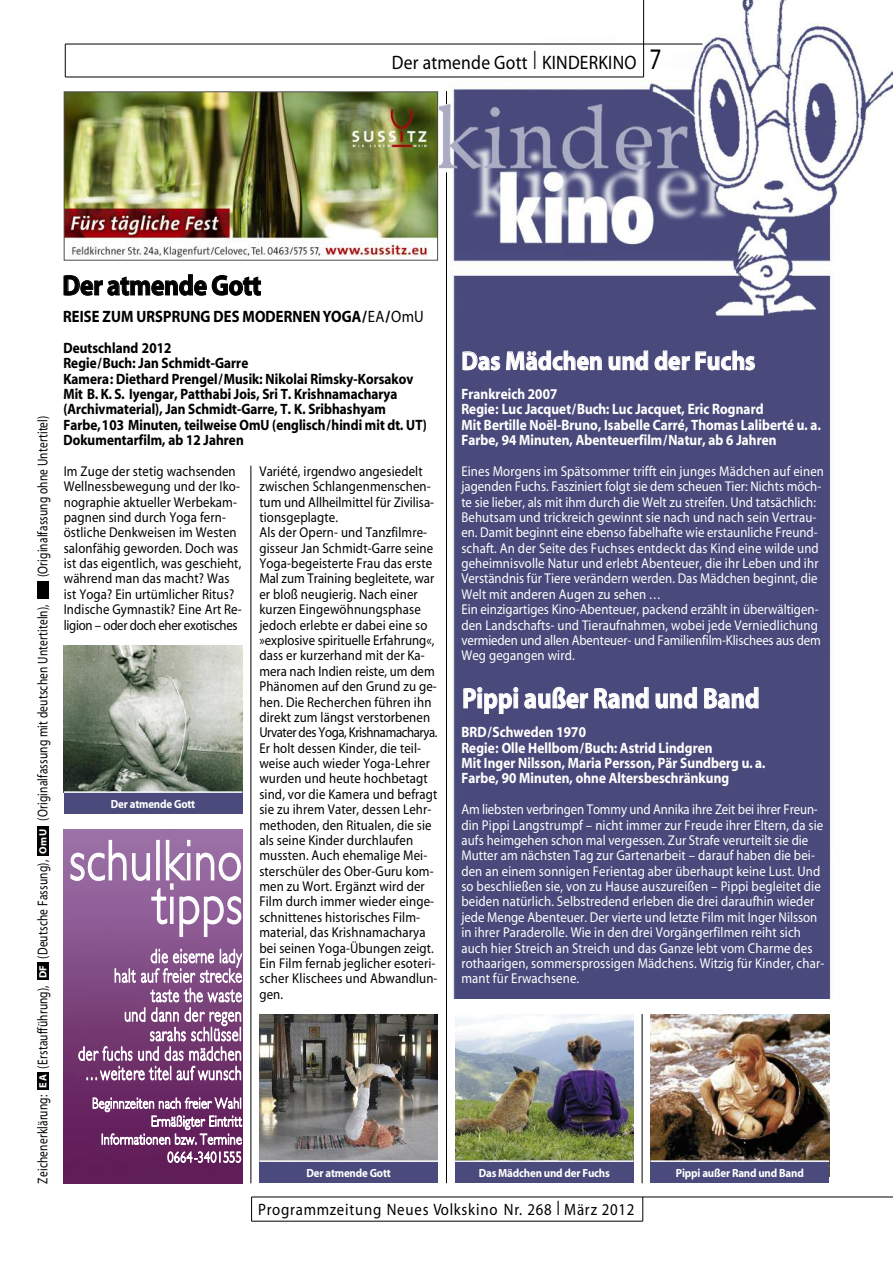
<style>
.page{position:relative;width:893px;height:1263px;background:#fff}
.page>*{position:absolute;margin:0;border:0;box-sizing:border-box;transform-origin:0 0}
.t1{font:300 57px/43.5px "M Gill Sans";letter-spacing:.025em;color:#fff;text-align:right;scale:.8 1}
.t2{font:28.5px "Myriad Headline";letter-spacing:.015em;color:#fff;scale:.86 1}
.t3{font:28.5px "Myriad Headline";color:#000;scale:.9 1}
.t4{font:26.25px "Myriad Headline";letter-spacing:.015em;color:#fff;scale:.9 1}
.t5{font:300 19.5px/19.5px "M Gill Sans";letter-spacing:.05em;color:#fff;text-align:right;scale:.7 1}
.t6{font:19.5px "Myriad";letter-spacing:.015em;color:#000;scale:.9 1}
.t7{font:16.5px "Myriad";letter-spacing:.05em;color:#000;scale:.9 1}
.t8{font:16.5px "Myriad Headline";letter-spacing:.01em;color:#000;scale:.9 1}
.t9{font:15px/15.3px "Myriad Headline";letter-spacing:.01em;color:#fff;scale:.9 1}
.t10{font:15px/15.3px "Myriad Headline";letter-spacing:.01em;color:#000;scale:.9 1}
.t11{font:300 15px/18px "M Gill Sans";letter-spacing:.03em;color:#fff;text-align:right;scale:.8 1}
.t12{font:14.25px/15.3px "Myriad";letter-spacing:.01em;color:#fff;scale:.9 1}
.t13{font:14.25px/15.3px "Myriad";letter-spacing:.01em;color:#000;scale:.9 1}
.t14{font:14.25px "Myriad";letter-spacing:.01em;color:#000;scale:.8 1}
.t15{font:700 11.85px "Myriad";letter-spacing:-.015em;color:#fff;scale:.92 1}
.t16{font:700 10.5px "Myriad";letter-spacing:.04em;color:#fff}
.s1{font-size:27px}
.s2{font-size:30px}
.s3{font-family:"Myriad"}
.s4{font-size:21px}
</style>
<div class="page">
<div style="left:37px;top:826px;width:12px;height:30px;background:#000"></div>
<div style="left:37px;top:963px;width:12px;height:17px;background:#000"></div>
<div style="left:37px;top:1073px;width:12px;height:17px;background:#000"></div>
<div style="left:37px;top:582px;width:12px;height:17px;background:#000"></div>
<hr style="left:252px;top:1197px;width:641px;height:1px;background:#000">
<svg style="left:642px;top:1197px;width:1px;height:24px"></svg>
<hr style="left:252px;top:1221px;width:391px;height:1px;background:#000">
<svg style="left:251px;top:1197px;width:1px;height:24px"></svg>
<img style="left:439px;top:0;width:454px;height:998px">
<hr style="left:65px;top:77px;width:578px;height:1px;background:#000">
<hr style="left:643px;top:0;width:1px;height:77px;background:#000">
<hr style="left:65px;top:44px;width:637px;height:1px;background:#000">
<hr style="left:65px;top:44px;width:1px;height:33px;background:#000">
<svg style="left:446px;top:91px;width:1px;height:13px"></svg>
<hr style="left:446px;top:172px;width:1px;height:1011px;background:#000">
<hr style="left:251px;top:466px;width:1px;height:717px;background:#000">
<img style="left:651px;top:1014px;width:178px;height:146px">
<div style="left:651px;top:1161px;width:178px;height:22px;background:#4a4b7c"></div>
<hr style="left:651px;top:1160px;width:178px;height:2px;background:#fff">
<img style="left:455px;top:1014px;width:179px;height:146px">
<div style="left:455px;top:1161px;width:179px;height:22px;background:#4a4b7c"></div>
<hr style="left:455px;top:1160px;width:179px;height:2px;background:#fff">
<img style="left:66px;top:93px;width:370px;height:166px">
<div style="left:64px;top:91px;width:374px;height:170px;border:1px solid #4d4d4d"></div>
<hr style="left:642px;top:1014px;width:1px;height:169px;background:#000">
<img style="left:64px;top:829px;width:178px;height:354px">
<img style="left:259px;top:1014px;width:179px;height:146px">
<div style="left:259px;top:1161px;width:179px;height:22px;background:#4a4b7c"></div>
<hr style="left:259px;top:1160px;width:179px;height:2px;background:#fff">
<img style="left:64px;top:645px;width:178px;height:146px">
<div style="left:64px;top:792px;width:178px;height:22px;background:#4a4b7c"></div>
<hr style="left:64px;top:791px;width:178px;height:2px;background:#fff">
<h3 class="t6" style="left:392px;top:56px;width:301px">Der atmende Gott <span class="s1">I</span> KINDERKINO <span class="s2">7</span></h3>
<p class="t14" style="left:37px;top:577px;width:204px;rotate:-90deg">(Originalfassung ohne Untertitel)</p>
<p class="t14" style="left:37px;top:821px;width:272px;rotate:-90deg">(Originalfassung mit deutschen Untertiteln),</p>
<p class="t16" style="left:39px;top:853px;width:26px;rotate:-90deg">OmU</p>
<p class="t14" style="left:37px;top:959px;width:125px;rotate:-90deg">(Deutsche Fassung),</p>
<p class="t16" style="left:39px;top:978px;width:15px;rotate:-90deg">DF</p>
<p class="t14" style="left:37px;top:1069px;width:107px;rotate:-90deg">(Erstaufführung),</p>
<p class="t16" style="left:39px;top:1088px;width:15px;rotate:-90deg">EA</p>
<p class="t14" style="left:37px;top:1183px;width:113px;rotate:-90deg">Zeichenerklärung:</p>
<h2 class="t3" style="left:63px;top:275px;width:222px">Der atmende Gott</h2>
<p class="t8" style="left:63px;top:310px;width:402px">REISE ZUM URSPRUNG DES MODERNENYOGA/<span class="s3">EA</span>/<span class="s3">OmU</span></p>
<p class="t10" style="left:63px;top:341px;width:405px">Deutschland 2012<br>Regie/Buch: Jan Schmidt-Garre<br>Kamera: Diethard Prengel/Musik: Nikolai Rimsky-Korsakov Mit B. K. S. Iyengar, Patthabi Jois, Sri T. Krishnamacharya (Archivmaterial), Jan Schmidt-Garre, T. K. Sribhashyam Farbe,103 Minuten, teilweise OmU (englisch/hindi mit dt. UT)<br>Dokumentarfilm, ab 12 Jahren</p>
<p class="t13" style="left:64px;top:465px;width:199px">Im Zuge der stetig wachsenden<br>Wellnessbewegung und der Iko&shy;nographie aktueller Werbekam&shy;pagnen sind durch Yoga fern&shy;östliche Denkweisen im Westen salonfähig geworden. Doch was ist das eigentlich, was geschieht, während man das macht? Was ist Yoga? Ein urtümlicher Ritus?<br>Indische Gymnastik? Eine Art Re&shy;ligion – oder doch eher exotisches</p>
<p class="t13" style="left:259px;top:465px;width:199px">Variété, irgendwo angesiedelt zwischen Schlangenmenschen&shy;tum und Allheilmittel für Zivilisa&shy;tionsgeplagte.<br>Als der Opern- und Tanzfilmre&shy;gisseur Jan Schmidt-Garre seine<br>Yoga-begeisterte Frau das erste<br>Mal zum Training begleitete, war er bloß neugierig. Nach einer kurzen Eingewöhnungsphase jedoch erlebte er dabei eine so »explosive spirituelle Erfahrung«, dass er kurzerhand mit der Ka&shy;mera nach Indien reiste, um dem<br>Phänomen auf den Grund zu ge&shy;hen. Die Recherchen führen ihn direkt zum längst verstorbenen<br>Urvater des Yoga, Krishnamacharya.<br>Er holt dessen Kinder, die teil&shy;weise auch wieder Yoga-Lehrer wurden und heute hochbetagt sind, vor die Kamera und befragt sie zu ihrem Vater, dessen Lehr&shy;methoden, den Ritualen, die sie als seine Kinder durchlaufen mussten. Auch ehemalige Mei&shy;sterschüler des Ober-Guru kom&shy;men zu Wort. Ergänzt wird der<br>Film durch immer wieder einge&shy;schnittenes historisches Film&shy;material, das Krishnamacharya bei seinen Yoga-Übungen zeigt.<br>Ein Film fernab jeglicher esoteri&shy;scher Klischees und Abwandlun&shy;gen.</p>
<p class="t15" style="left:111px;top:799px;width:93px">Der atmende Gott</p>
<h1 class="t1" style="left:69px;top:845px;width:218px">schulkino tipps</h1>
<h3 class="t5" style="left:78px;top:948px;width:235px">die eiserne lady<br>halt auf freier strecke<br>taste the waste<br>und dann der regen<br>sarahs schlüssel<br>der fuchs und das mädchen ... weitere titel auf wunsch</h3>
<p class="t11" style="left:92px;top:1096px;width:189px">Beginnzeiten nach freier Wahl<br>Ermäßigter Eintritt<br>Informationen bzw. Termine<br>0664-3401555</p>
<p class="t15" style="left:306px;top:1168px;width:93px">Der atmende Gott</p>
<h3 class="t4" style="left:462px;top:351px;width:327px">Das Mädchen und der Fuchs</h3>
<p class="t9" style="left:461px;top:387px;width:401px">Frankreich 2007<br>Regie: Luc Jacquet/Buch: Luc Jacquet, Eric Rognard<br>Mit Bertille Noël-Bruno, Isabelle Carré, Thomas Laliberté u. a.<br>Farbe, 94 Minuten, Abenteuerfilm/Natur, ab 6 Jahren</p>
<p class="t12" style="left:461px;top:465px;width:404px">Eines Morgens im Spätsommer trifft ein junges Mädchen auf einen jagenden Fuchs. Fasziniert folgt sie dem scheuen Tier: Nichts möch&shy;te sie lieber, als mit ihm durch die Welt zu streifen. Und tatsächlich:<br>Behutsam und trickreich gewinnt sie nach und nach sein Vertrau&shy;en. Damit beginnt eine ebenso fabelhafte wie erstaunliche Freund&shy;schaft. An der Seite des Fuchses entdeckt das Kind eine wilde und geheimnisvolle Natur und erlebt Abenteuer, die ihr Leben und ihr Verständnis für Tiere verändern werden. Das Mädchen beginnt, die Welt mit anderen Augen zu sehen ...<br>Ein einzigartiges Kino-Abenteuer, packend erzählt in überwältigen&shy;den Landschafts- und Tieraufnahmen, wobei jede Verniedlichung vermieden und allen Abenteuer- und Familienfilm-Klischees aus dem Weg gegangen wird.</p>
<h2 class="t2" style="left:462px;top:688px;width:347px">Pippi außer Rand und Band</h2>
<p class="t9" style="left:461px;top:726px;width:339px">BRD/Schweden 1970<br>Regie: Olle Hellbom/Buch: Astrid Lindgren<br>Mit Inger Nilsson, Maria Persson, Pär Sundberg u. a.<br>Farbe, 90 Minuten, ohne Altersbeschränkung</p>
<p class="t12" style="left:461px;top:803px;width:405px">Am liebsten verbringen Tommy und Annika ihre Zeit bei ihrer Freun&shy;din Pippi Langstrumpf – nicht immer zur Freude ihrer Eltern, da sie aufs heimgehen schon mal vergessen. Zur Strafe verurteilt sie die Mutter am nächsten Tag zur Gartenarbeit – darauf haben die bei&shy;den an einem sonnigen Ferientag aber überhaupt keine Lust. Und so beschließen sie, von zu Hause auszureißen – Pippi begleitet die beiden natürlich. Selbstredend erleben die drei daraufhin wieder jede Menge Abenteuer. Der vierte und letzte Film mit Inger Nilsson in ihrer Paraderolle. Wie in den drei Vorgängerfilmen reiht sich auch hier Streich an Streich und das Ganze lebt vom Charme des rothaarigen, sommersprossigen Mädchens. Witzig für Kinder, char&shy;mant für Erwachsene.</p>
<p class="t15" style="left:479px;top:1168px;width:144px">Das Mädchen und der Fuchs</p>
<p class="t15" style="left:676px;top:1168px;width:141px">Pippi außer Rand und Band</p>
<p class="t7" style="left:258px;top:1203px;width:419px">Programmzeitung Neues Volkskino Nr. 268 <span class="s4">I</span> März 2012</p>
</div>
